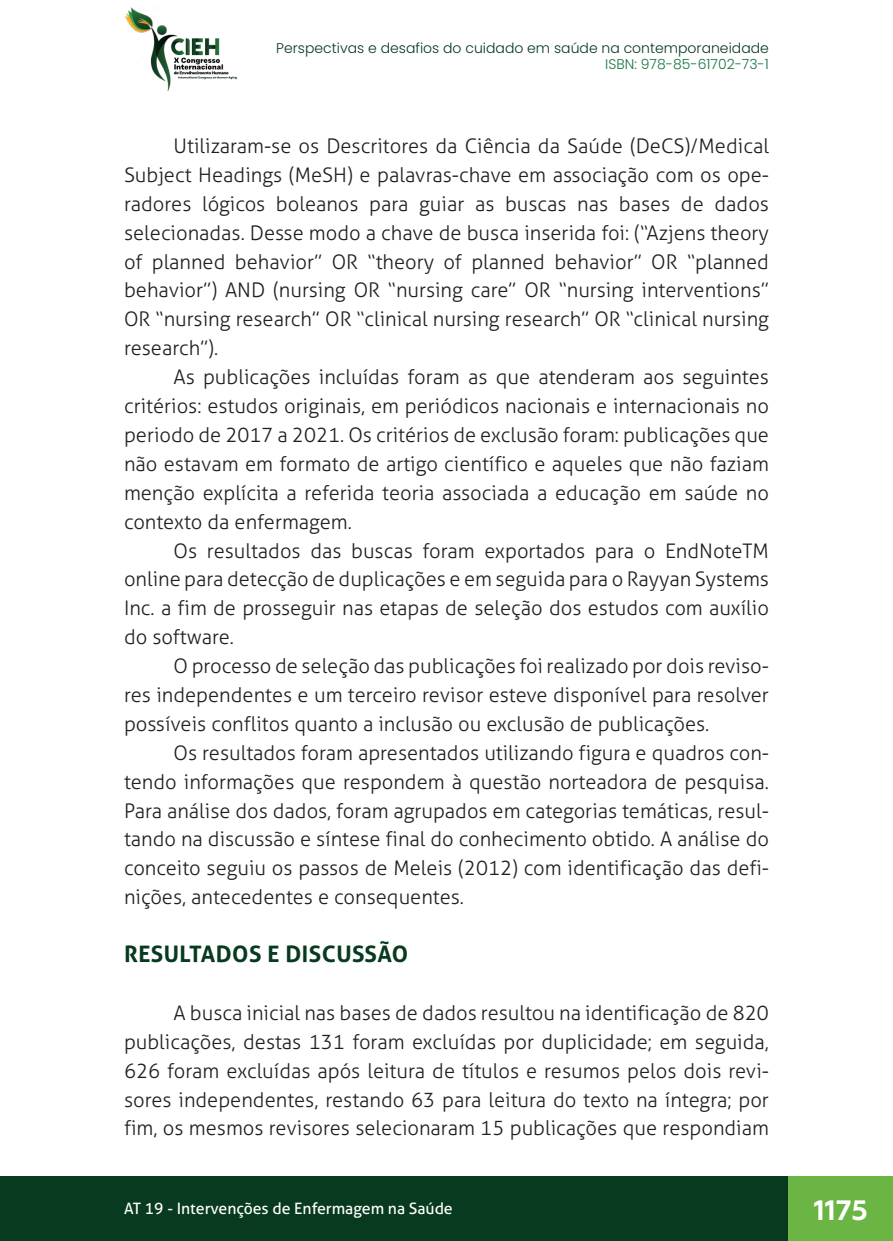
<style>
.page{position:relative;width:893px;height:1241px;background:#fff}
.page>*{position:absolute;margin:0;border:0;box-sizing:border-box;transform-origin:0 0}
.t1{font:700 28px "Geometria";color:#fff}
._9_SUBTÍTULO{font:700 22.75px "Aller";letter-spacing:.02em;color:#073a1e}
._8_CORPO{font:300 20.12px/28.9px "Aller";color:#231f20;text-align:justify}
.t2{font:15.75px "Aller";color:#fff}
.t3{font:300 14px "Poppins";color:#073a1e}
.t4{font:300 14px "Poppins";color:#177541}
</style>
<div class="page">
<div style="left:0;top:1176px;width:893px;height:64px;background:#073a1e"></div>
<div style="left:789px;top:1176px;width:104px;height:64px;background:#6ab544"></div>
<img style="left:125px;top:6px;width:112px;height:86px">
<p class="t3" style="left:276px;top:39px;width:494px">Perspectivas e desafios do cuidado em saúde na contemporaneidade</p>
<p class="t4" style="left:605px;top:56px;width:165px">ISBN: 978-85-61702-73-1</p>
<p class="_8_CORPO" style="left:124px;top:131px;width:646px;text-indent:50px">Utilizaram-se os Descritores da Ciência da Saúde (DeCS)/Medical Subject Headings (MeSH) e palavras-chave em associação com os ope&shy;radores lógicos boleanos para guiar as buscas nas bases de dados selecionadas. Desse modo a chave de busca inserida foi: (“Azjens theory of planned behavior” OR “theory of planned behavior” OR “planned behavior”) AND (nursing OR “nursing care” OR “nursing interventions” OR “nursing research” OR “clinical nursing research” OR “clinical nursing research”).</p>
<p class="_8_CORPO" style="left:124px;top:362px;width:646px;text-indent:50px">As publicações incluídas foram as que atenderam aos seguintes critérios: estudos originais, em periódicos nacionais e internacionais no periodo de 2017 a 2021. Os critérios de exclusão foram: publicações que não estavam em formato de artigo científico e aqueles que não faziam menção explícita a referida teoria associada a educação em saúde no contexto da enfermagem.</p>
<p class="_8_CORPO" style="left:124px;top:535px;width:646px;text-indent:50px">Os resultados das buscas foram exportados para o EndNoteTM online para detecção de duplicações e em seguida para o Rayyan Systems Inc. a fim de prosseguir nas etapas de seleção dos estudos com auxílio do software.</p>
<p class="_8_CORPO" style="left:124px;top:651px;width:646px;text-indent:50px">O processo de seleção das publicações foi realizado por dois reviso&shy;res independentes e um terceiro revisor esteve disponível para resolver possíveis conflitos quanto a inclusão ou exclusão de publicações.</p>
<p class="_8_CORPO" style="left:124px;top:738px;width:646px;text-indent:50px">Os resultados foram apresentados utilizando figura e quadros con&shy;tendo informações que respondem à questão norteadora de pesquisa.<br>Para análise dos dados, foram agrupados em categorias temáticas, resul&shy;tando na discussão e síntese final do conhecimento obtido. A análise do conceito seguiu os passos de Meleis (2012) com identificação das defi&shy;nições, antecedentes e consequentes.</p>
<p class="_9_SUBTÍTULO" style="left:124px;top:939px;width:286px">RESULTADOS E DISCUSSÃO</p>
<p class="_8_CORPO" style="left:124px;top:997px;width:646px;text-indent:50px">A busca inicial nas bases de dados resultou na identificação de 820 publicações, destas 131 foram excluídas por duplicidade; em seguida, 626 foram excluídas após leitura de títulos e resumos pelos dois revi&shy;sores independentes, restando 63 para leitura do texto na íntegra; por fim, os mesmos revisores selecionaram 15 publicações que respondiam</p>
<p class="t2" style="left:124px;top:1198px;width:330px">AT 19 - Intervenções de Enfermagem na Saúde</p>
<h1 class="t1" style="left:814px;top:1192px;width:55px">1175</h1>
</div>
